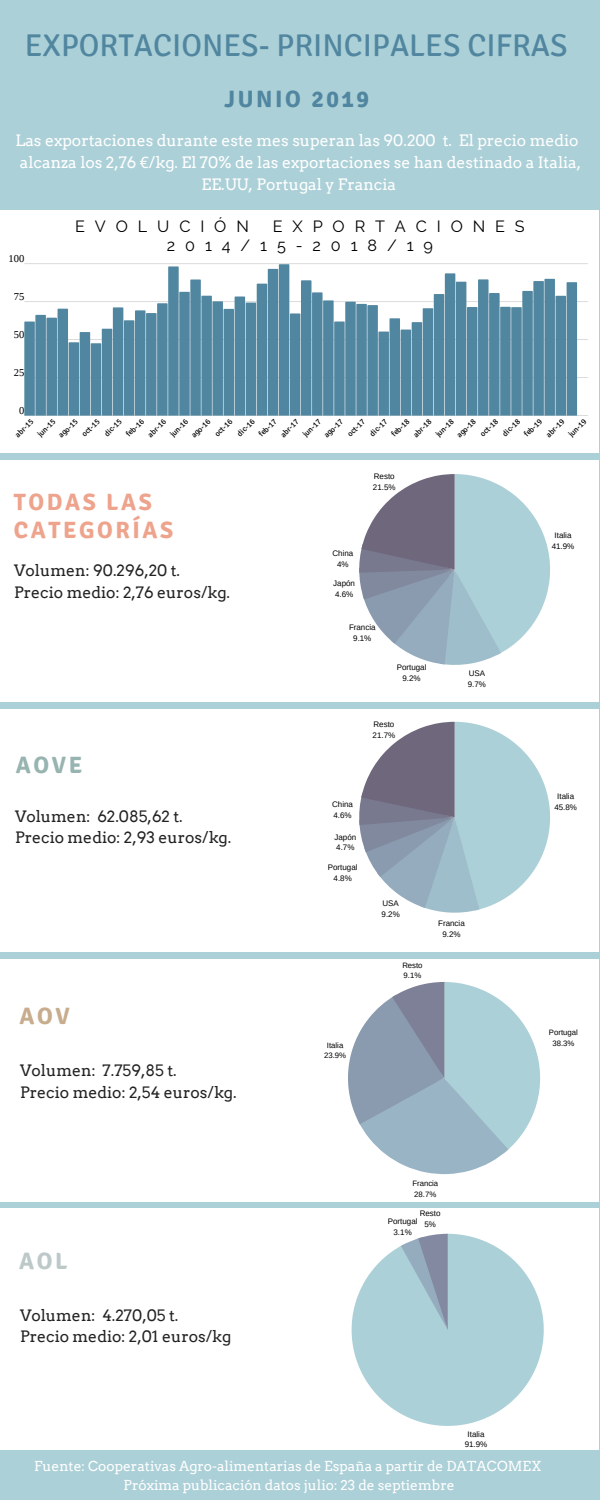
<style>
.page{position:relative;width:600px;height:1500px;background:#acd0d7}
.page>*{position:absolute;margin:0;border:0;box-sizing:border-box;transform-origin:0 0}
.t1{font:31.4px "Signika";color:#5186a0}
.t2{font:700 23.6px/28.5px "Signika";letter-spacing:.11em;color:#eea38c}
.t3{font:700 23.6px "Signika";letter-spacing:.11em;color:#5186a0}
.t4{font:700 23.6px "Signika";color:#97b4b0}
.t5{font:700 23.6px "Signika";color:#c7ac8e}
.t6{font:700 23.6px "Signika";color:#bdc8c8}
.t7{font:16.2px/18.8px "Raleway";letter-spacing:.61em;color:#000}
.t8{font:15.7px/21.8px "Arvo";color:#222}
.t9{font:15.7px/21.8px "Arvo";color:#fff;text-align:center}
.t10{font:13.8px/18.8px "Arvo";color:#fff;text-align:center}
.t11{font:10.6px "Liberation Serif";color:#000}
.t12{font:8px/10.8px "Arimo";color:#000;text-align:center}
.t13{font:8px "Signika";color:#000}
.t14{font:7.8px/10.6px "Arimo";color:#000;text-align:center}
.s1{font-family:"Noto Sans"}
</style>
<div class="page">
<div style="left:0;top:210px;width:599px;height:243px;background:#fff"></div>
<div style="left:0;top:460px;width:599px;height:242px;background:#fff"></div>
<div style="left:0;top:709px;width:599px;height:243px;background:#fff"></div>
<div style="left:0;top:959px;width:599px;height:242px;background:#fff"></div>
<div style="left:0;top:1209px;width:599px;height:241px;background:#fff"></div>
<hr style="left:24px;top:263px;width:564px;height:1px;background:#222">
<hr style="left:24px;top:301px;width:564px;height:1px;background:#222">
<hr style="left:24px;top:339px;width:564px;height:1px;background:#222">
<hr style="left:24px;top:377px;width:564px;height:1px;background:#222">
<hr style="left:24px;top:415px;width:564px;height:1px;background:#222">
<svg style="left:24px;top:264px;width:553px;height:152px"></svg>
<svg style="left:348px;top:982px;width:192px;height:192px"></svg>
<svg style="left:352px;top:1234px;width:192px;height:192px;fill:#acd0d7"></svg>
<svg style="left:401px;top:1234px;width:47px;height:96px;background:#9db3c1"></svg>
<svg style="left:359px;top:474px;width:191px;height:191px"></svg>
<svg style="left:359px;top:722px;width:191px;height:191px"></svg>
<h1 class="t1" style="left:25px;top:26px;width:544px">EXPORTACIONES- PRINCIPALES CIFRAS</h1>
<h2 class="t3" style="left:224px;top:85px;width:147px">JUNIO 2019</h2>
<p class="t9" style="left:15px;top:130px;width:567px">Las exportaciones durante este mes superan las 90.200 t. El precio medio alcanza los 2,76 <span class="s1">€</span>/kg. El 70% de las exportaciones se han destinado a Italia,<br>EE.UU, Portugal y Francia</p>
<p class="t7" style="left:75px;top:217px;width:175px">EVOLUCIÓN</p>
<p class="t7" style="left:167px;top:217px;width:359px;text-indent:106px">EXPORTACIONES<br>2014/15-2018/19</p>
<p class="t11" style="left:8px;top:252px;width:17px">100</p>
<p class="t11" style="left:14px;top:290px;width:12px">75</p>
<p class="t11" style="left:14px;top:328px;width:12px">50</p>
<p class="t11" style="left:14px;top:366px;width:12px">25</p>
<p class="t11" style="left:19px;top:404px;width:7px">0</p>
<p class="t13" style="left:13px;top:432px;width:24px;rotate:-45deg">abr-15</p>
<p class="t13" style="left:35px;top:432px;width:24px;rotate:-45deg">jun-15</p>
<p class="t13" style="left:56px;top:433px;width:25px;rotate:-45deg">ago-15</p>
<p class="t13" style="left:80px;top:432px;width:23px;rotate:-45deg">oct-15</p>
<p class="t13" style="left:102px;top:431px;width:23px;rotate:-45deg">dic-15</p>
<p class="t13" style="left:124px;top:432px;width:24px;rotate:-45deg">feb-16</p>
<p class="t13" style="left:146px;top:432px;width:24px;rotate:-45deg">abr-16</p>
<p class="t13" style="left:168px;top:432px;width:24px;rotate:-45deg">jun-16</p>
<p class="t13" style="left:189px;top:433px;width:25px;rotate:-45deg">ago-16</p>
<p class="t13" style="left:212px;top:432px;width:23px;rotate:-45deg">oct-16</p>
<p class="t13" style="left:235px;top:431px;width:23px;rotate:-45deg">dic-16</p>
<p class="t13" style="left:256px;top:432px;width:24px;rotate:-45deg">feb-17</p>
<p class="t13" style="left:278px;top:432px;width:24px;rotate:-45deg">abr-17</p>
<p class="t13" style="left:301px;top:432px;width:24px;rotate:-45deg">jun-17</p>
<p class="t13" style="left:322px;top:433px;width:25px;rotate:-45deg">ago-17</p>
<p class="t13" style="left:345px;top:432px;width:23px;rotate:-45deg">oct-17</p>
<p class="t13" style="left:368px;top:431px;width:23px;rotate:-45deg">dic-17</p>
<p class="t13" style="left:389px;top:432px;width:24px;rotate:-45deg">feb-18</p>
<p class="t13" style="left:411px;top:432px;width:24px;rotate:-45deg">abr-18</p>
<p class="t13" style="left:433px;top:432px;width:24px;rotate:-45deg">jun-18</p>
<p class="t13" style="left:454px;top:433px;width:25px;rotate:-45deg">ago-18</p>
<p class="t13" style="left:478px;top:432px;width:23px;rotate:-45deg">oct-18</p>
<p class="t13" style="left:500px;top:431px;width:23px;rotate:-45deg">dic-18</p>
<p class="t13" style="left:522px;top:432px;width:24px;rotate:-45deg">feb-19</p>
<p class="t13" style="left:544px;top:432px;width:24px;rotate:-45deg">abr-19</p>
<p class="t13" style="left:566px;top:432px;width:24px;rotate:-45deg">jun-19</p>
<h2 class="t2" style="left:14px;top:488px;width:161px">TODAS LAS<br>CATEGORÍAS</h2>
<p class="t8" style="left:14px;top:560px;width:217px">Volumen: 90.296,20 t.<br>Precio medio: 2,76 euros/kg.</p>
<h2 class="t4" style="left:16px;top:751px;width:68px">AOVE</h2>
<p class="t8" style="left:15px;top:805px;width:218px">Volumen: 62.085,62 t.<br>Precio medio: 2,93 euros/kg.</p>
<h2 class="t5" style="left:20px;top:1002px;width:52px">AOV</h2>
<p class="t8" style="left:20px;top:1060px;width:218px">Volumen: 7.759,85 t.<br>Precio medio: 2,54 euros/kg.</p>
<h2 class="t6" style="left:19px;top:1246px;width:50px">AOL</h2>
<p class="t8" style="left:20px;top:1304px;width:213px">Volumen: 4.270,05 t.<br>Precio medio: 2,01 euros/kg</p>
<p class="t12" style="left:373px;top:471px;width:24px;text-align:left">Resto<br>21.5%</p>
<p class="t12" style="left:332px;top:548px;width:22px">China<br>4%</p>
<p class="t12" style="left:333px;top:578px;width:23px;text-align:left">Japón<br>4.6%</p>
<p class="t12" style="left:349px;top:622px;width:28px">Francia<br>9.1%</p>
<p class="t12" style="left:397px;top:662px;width:31px">Portugal<br>9.2%</p>
<p class="t12" style="left:373px;top:719px;width:24px;text-align:left">Resto<br>21.7%</p>
<p class="t12" style="left:468px;top:668px;width:20px;text-align:left">USA<br>9.7%</p>
<p class="t12" style="left:332px;top:799px;width:22px;text-align:left">China<br>4.6%</p>
<p class="t12" style="left:334px;top:831px;width:23px;text-align:left">Japón<br>4.7%</p>
<p class="t12" style="left:328px;top:862px;width:31px">Portugal<br>4.8%</p>
<p class="t12" style="left:382px;top:898px;width:20px;text-align:left">USA<br>9.2%</p>
<p class="t14" style="left:402px;top:960px;width:22px;text-align:left">Resto<br>9.1%</p>
<p class="t12" style="left:438px;top:918px;width:28px">Francia<br>9.2%</p>
<p class="t14" style="left:324px;top:1040px;width:24px">Italia<br>23.9%</p>
<p class="t14" style="left:412px;top:1178px;width:27px;text-align:left">Francia<br>28.7%</p>
<p class="t12" style="left:388px;top:1209px;width:54px;line-height:8px;text-align:left;text-indent:32px">Resto<br>Portugal 5%</p>
<p class="t12" style="left:394px;top:1227px;width:20px">3.1%</p>
<p class="t12" style="left:552px;top:530px;width:24px">Italia<br>41.9%</p>
<p class="t12" style="left:554px;top:791px;width:24px">Italia<br>45.8%</p>
<p class="t14" style="left:549px;top:1027px;width:30px">Portugal<br>38.3%</p>
<p class="t12" style="left:465px;top:1428px;width:24px">Italia<br>91.9%</p>
<p class="t10" style="left:34px;top:1457px;width:509px">Fuente: Cooperativas Agro-alimentarias de España a partir de DATACOMEX<br>Próxima publicación datos julio: 23 de septiembre</p>
</div>
